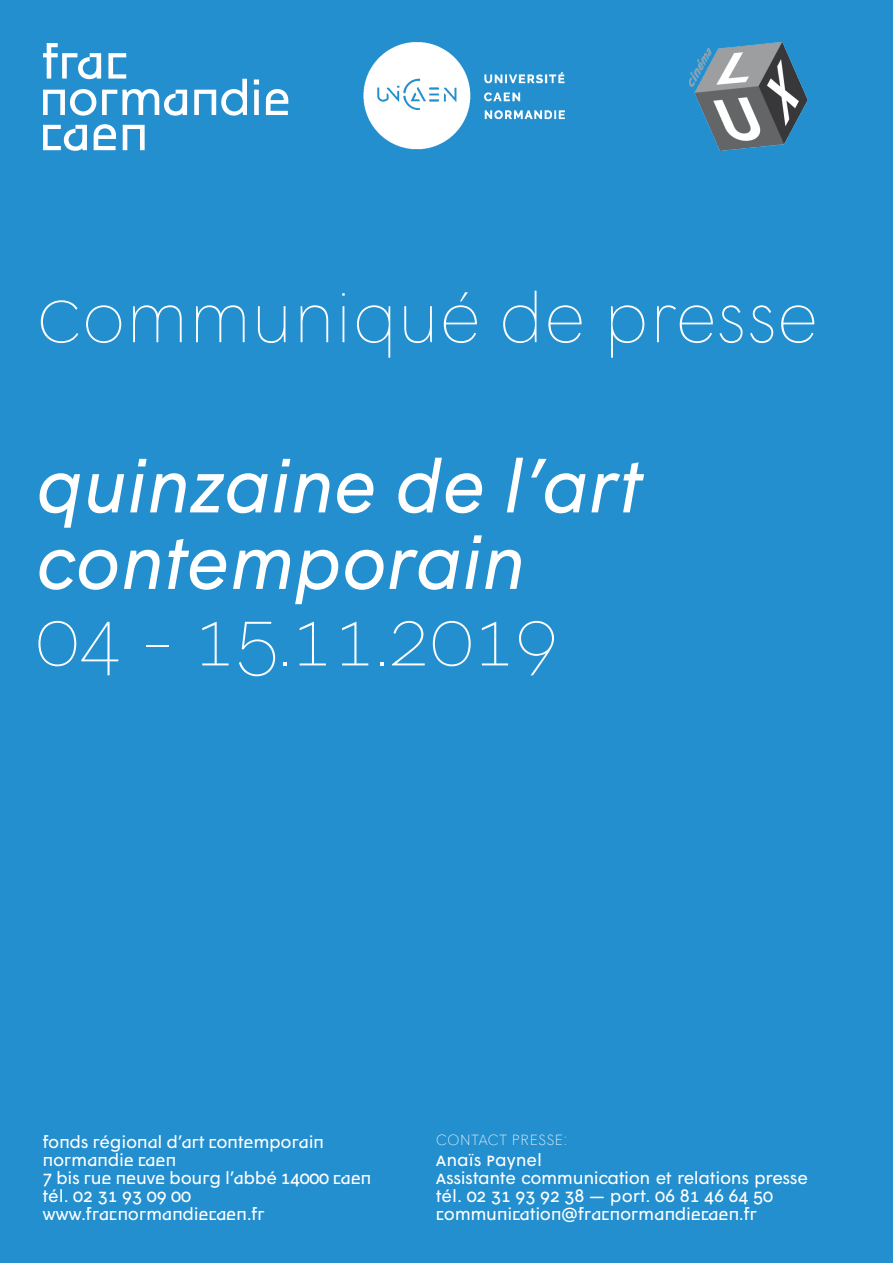
<style>
.page{position:relative;width:893px;height:1263px;background:#238fcf}
.page>*{position:absolute;margin:0;border:0;box-sizing:border-box;transform-origin:0 0}
.t1{font:italic 76.5px/76.5px "Wigrum Frac";color:#fff}
.t2{font:100 76.5px "Wigrum Frac";color:#fff}
.t3{font:100 72px "Wigrum Frac";color:#fff}
.t4{font:18px/18px "Wigrum Frac Titre";letter-spacing:-.02em;color:#fff}
.t5{font:18px/18px "Wigrum Frac";letter-spacing:-.02em;color:#fff}
.t6{font:100 18px "Wigrum Frac";color:#fff}
</style>
<div class="page">
<svg style="left:43px;top:89px;width:53px;height:27px"></svg>
<svg style="left:102px;top:89px;width:85px;height:27px"></svg>
<svg style="left:194px;top:79px;width:53px;height:37px"></svg>
<svg style="left:254px;top:79px;width:5px;height:36px"></svg>
<svg style="left:266px;top:89px;width:22px;height:26px"></svg>
<svg style="left:43px;top:43px;width:58px;height:36px"></svg>
<svg style="left:108px;top:53px;width:18px;height:26px"></svg>
<svg style="left:43px;top:125px;width:44px;height:26px"></svg>
<svg style="left:94px;top:124px;width:22px;height:26px"></svg>
<svg style="left:123px;top:125px;width:22px;height:25px"></svg>
<img style="left:363px;top:42px;width:202px;height:108px">
<img style="left:689px;top:43px;width:119px;height:108px">
<h2 class="t3" style="left:36px;top:272px;width:784px">Communiqué de presse</h2>
<p class="t1" style="left:36px;top:446px;width:608px">quinzaine de l’art contemporain</p>
<p class="t2" style="left:36px;top:590px;width:523px">04 - 15.11.2019</p>
<p class="t4" style="left:43px;top:1133px;width:331px">fonds régional d’art contemporain normandie caen<br>7 bis rue neuve bourg l’abbé 14000 caen tél. 02 31 93 09 00 www.fracnormandiecaen.fr</p>
<p class="t6" style="left:436px;top:1128px;width:133px">CONTACT PRESSE:</p>
<p class="t5" style="left:436px;top:1151px;width:374px">Anaïs Paynel<br>Assistante communication et relations presse tél. 02 31 93 92 38 — port. 06 81 46 64 50</p>
<p class="t4" style="left:436px;top:1205px;width:323px">communication@fracnormandiecaen.fr</p>
</div>
